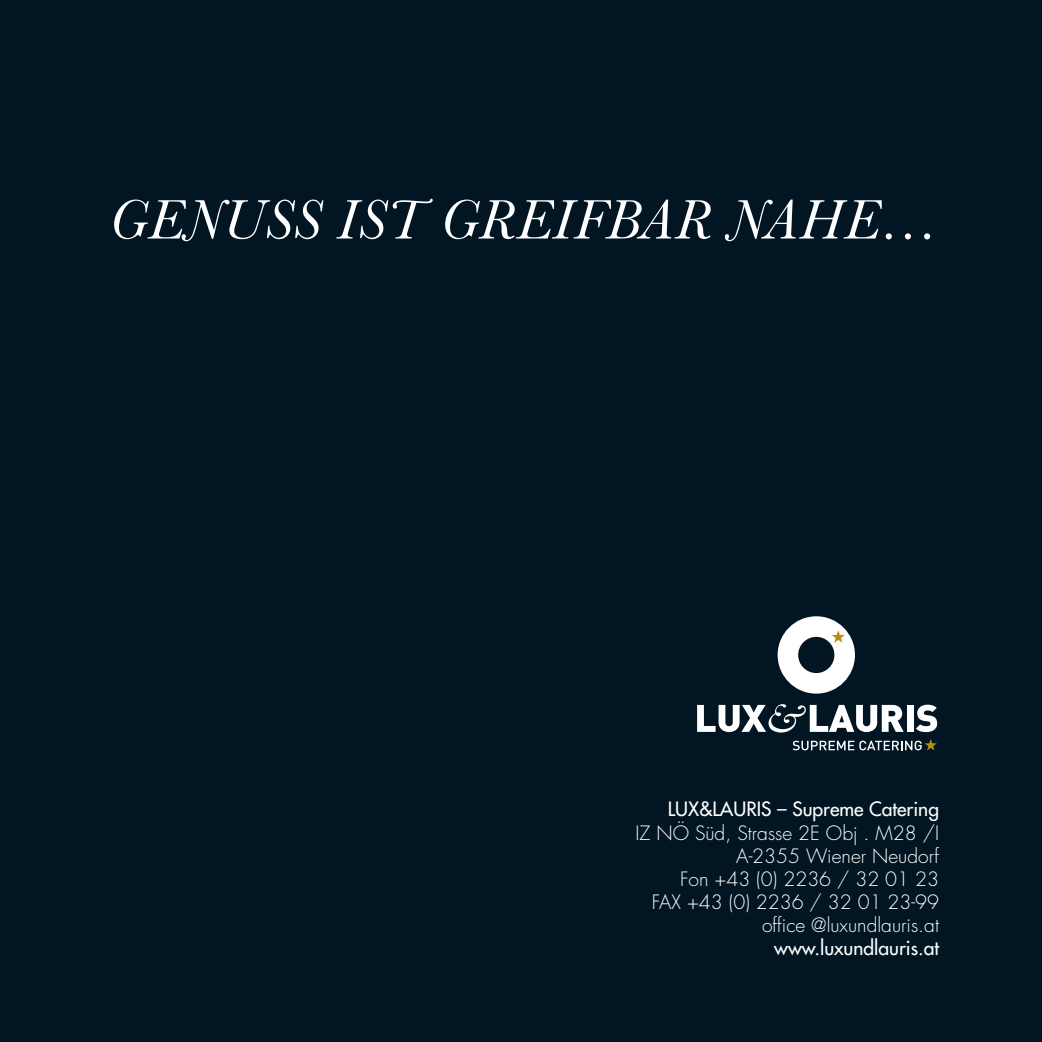
<style>
.page{position:relative;width:1042px;height:1042px;background:#011622}
.page>*{position:absolute;margin:0;border:0;box-sizing:border-box;transform-origin:0 0}
.t1{font:italic 57.75px "Baskerville";letter-spacing:.02em;color:#fff}
.t2{font:300 19.25px/23.1px "Futura";color:#fff;text-align:right}
.t3{font:19.25px "Futura";color:#fff}
</style>
<div class="page">
<svg style="left:777px;top:616px;width:78px;height:77px"></svg>
<svg style="left:792px;top:739px;width:145px;height:11px"></svg>
<div style="left:906px;top:705px;width:7px;height:27px;background:#fff"></div>
<svg style="left:916px;top:705px;width:21px;height:27px"></svg>
<svg style="left:697px;top:704px;width:206px;height:28px"></svg>
<h1 class="t1" style="left:110px;top:181px;width:829px">GENUSS IST GREIFBAR NAHE…</h1>
<p class="t3" style="left:668px;top:797px;width:273px">LUX&amp;LAURIS – Supreme Catering</p>
<p class="t2" style="left:635px;top:821px;width:305px">IZ NÖ Süd, Strasse 2E Obj . M28 /I<br>A-2355 Wiener Neudorf<br>Fon +43 (0) 2236 / 32 01 23<br>FAX +43 (0) 2236 / 32 01 23-99 office @luxundlauris.at</p>
<p class="t3" style="left:774px;top:935px;width:166px">www.luxundlauris.at</p>
</div>
